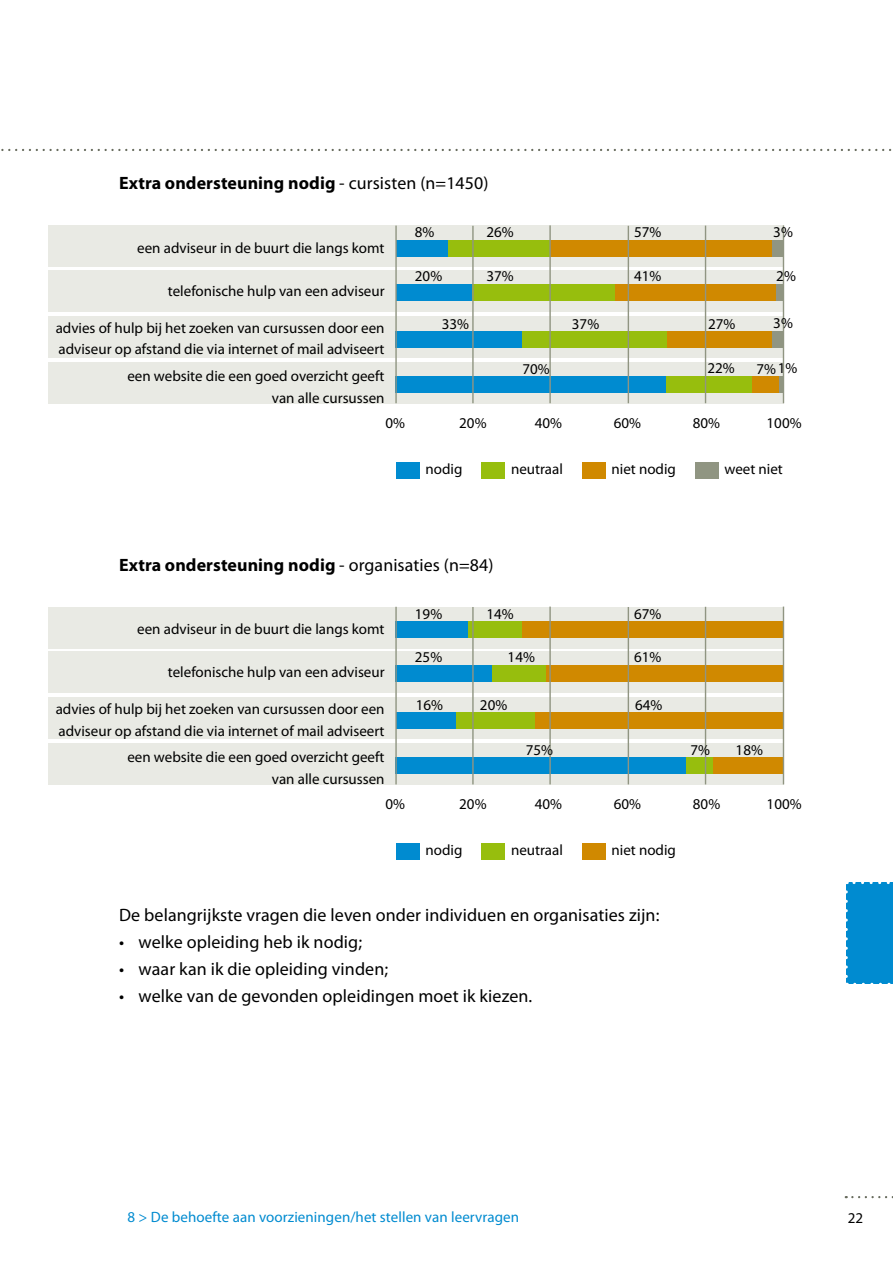
<style>
.page{position:relative;width:893px;height:1263px;background:#fff}
.page>*{position:absolute;margin:0;border:0;box-sizing:border-box;transform-origin:0 0}
.t1{font:18px "Myriad Pro";letter-spacing:.005em;color:#000}
.t2{font:700 17.85px "Myriad Pro";letter-spacing:.005em;color:#000}
.t3{font:15px/21.3px "Myriad Pro";color:#000}
.t4{font:15px "Myriad Pro";letter-spacing:.005em;color:#008bd0}
.s1{font-weight:400}
</style>
<div class="page">
<svg style="left:1px;top:149px;width:891px;height:2px"></svg>
<svg style="left:846px;top:1196px;width:47px;height:2px"></svg>
<div style="left:846px;top:883px;width:47px;height:101px;background:#008bd0"></div>
<svg style="left:846px;top:892px;width:2px;height:92px"></svg>
<svg style="left:855px;top:983px;width:36px;height:1px"></svg>
<svg style="left:846px;top:882px;width:47px;height:2px"></svg>
<div style="left:48px;top:362px;width:735px;height:41px;background:#e9eae4"></div>
<div style="left:48px;top:316px;width:735px;height:42px;background:#e9eae4"></div>
<div style="left:48px;top:270px;width:735px;height:42px;background:#e9eae4"></div>
<div style="left:48px;top:226px;width:735px;height:41px;background:#e9eae4"></div>
<div style="left:48px;top:743px;width:735px;height:41px;background:#e9eae4"></div>
<div style="left:48px;top:698px;width:735px;height:41px;background:#e9eae4"></div>
<div style="left:48px;top:652px;width:735px;height:41px;background:#e9eae4"></div>
<div style="left:48px;top:607px;width:735px;height:41px;background:#e9eae4"></div>
<div style="left:396px;top:240px;width:53px;height:16px;background:#008bd0"></div>
<div style="left:396px;top:621px;width:72px;height:17px;background:#008bd0"></div>
<div style="left:396px;top:331px;width:126px;height:17px;background:#008bd0"></div>
<div style="left:396px;top:713px;width:61px;height:16px;background:#008bd0"></div>
<div style="left:396px;top:376px;width:271px;height:17px;background:#008bd0"></div>
<div style="left:396px;top:758px;width:290px;height:16px;background:#008bd0"></div>
<div style="left:449px;top:240px;width:102px;height:16px;background:#97be0d"></div>
<div style="left:468px;top:621px;width:54px;height:17px;background:#97be0d"></div>
<div style="left:522px;top:331px;width:145px;height:17px;background:#97be0d"></div>
<div style="left:457px;top:713px;width:78px;height:16px;background:#97be0d"></div>
<div style="left:667px;top:376px;width:85px;height:17px;background:#97be0d"></div>
<div style="left:686px;top:758px;width:27px;height:16px;background:#97be0d"></div>
<div style="left:551px;top:240px;width:221px;height:16px;background:#d08900"></div>
<div style="left:522px;top:621px;width:261px;height:17px;background:#d08900"></div>
<div style="left:667px;top:331px;width:105px;height:17px;background:#d08900"></div>
<div style="left:535px;top:713px;width:248px;height:16px;background:#d08900"></div>
<div style="left:752px;top:376px;width:27px;height:17px;background:#d08900"></div>
<div style="left:713px;top:758px;width:70px;height:16px;background:#d08900"></div>
<div style="left:772px;top:240px;width:11px;height:16px;background:#909582"></div>
<div style="left:772px;top:331px;width:11px;height:17px;background:#909582"></div>
<hr style="left:779px;top:376px;width:4px;height:17px;background:#909582">
<div style="left:396px;top:284px;width:76px;height:17px;background:#008bd0"></div>
<div style="left:396px;top:666px;width:96px;height:16px;background:#008bd0"></div>
<div style="left:472px;top:284px;width:144px;height:17px;background:#97be0d"></div>
<div style="left:492px;top:666px;width:54px;height:16px;background:#97be0d"></div>
<div style="left:616px;top:284px;width:160px;height:17px;background:#d08900"></div>
<div style="left:546px;top:666px;width:237px;height:16px;background:#d08900"></div>
<div style="left:776px;top:284px;width:7px;height:17px;background:#909582"></div>
<hr style="left:395px;top:226px;width:2px;height:177px;background:#909582">
<hr style="left:472px;top:226px;width:2px;height:177px;background:#909582">
<hr style="left:549px;top:225px;width:2px;height:178px;background:#909582">
<hr style="left:628px;top:226px;width:1px;height:177px;background:#909582">
<hr style="left:705px;top:226px;width:1px;height:177px;background:#909582">
<hr style="left:783px;top:225px;width:1px;height:178px;background:#909582">
<hr style="left:395px;top:607px;width:2px;height:177px;background:#909582">
<hr style="left:472px;top:607px;width:2px;height:177px;background:#909582">
<hr style="left:549px;top:607px;width:2px;height:177px;background:#909582">
<hr style="left:628px;top:607px;width:1px;height:177px;background:#909582">
<hr style="left:705px;top:607px;width:1px;height:177px;background:#909582">
<hr style="left:783px;top:607px;width:1px;height:177px;background:#909582">
<div style="left:396px;top:462px;width:23px;height:17px;background:#008bd0"></div>
<div style="left:481px;top:462px;width:24px;height:17px;background:#97be0d"></div>
<div style="left:582px;top:462px;width:23px;height:17px;background:#d08900"></div>
<div style="left:695px;top:462px;width:23px;height:17px;background:#909582"></div>
<div style="left:396px;top:844px;width:23px;height:16px;background:#008bd0"></div>
<div style="left:481px;top:844px;width:24px;height:16px;background:#97be0d"></div>
<div style="left:582px;top:844px;width:23px;height:16px;background:#d08900"></div>
<p class="t2" style="left:119px;top:172px;width:371px">Extra ondersteuning nodig <span class="s1">- cursisten (n=1450)</span></p>
<p class="t3" style="left:415px;top:222px;width:21px">8%</p>
<p class="t3" style="left:486px;top:222px;width:29px">26%</p>
<p class="t3" style="left:634px;top:221px;width:29px">57%</p>
<p class="t3" style="left:773px;top:221px;width:21px">3%</p>
<p class="t3" style="left:137px;top:237px;width:249px">een adviseur in de buurt die langs komt</p>
<p class="t3" style="left:168px;top:280px;width:218px">telefonische hulp van een adviseur</p>
<p class="t3" style="left:56px;top:317px;width:330px">advies of hulp bij het zoeken van cursussen door een adviseur op afstand die via internet of mail adviseert</p>
<p class="t3" style="left:127px;top:365px;width:259px;text-align:right">een website die een goed overzicht geeft van alle cursussen</p>
<p class="t3" style="left:415px;top:265px;width:29px">20%</p>
<p class="t3" style="left:442px;top:313px;width:29px">33%</p>
<p class="t3" style="left:486px;top:265px;width:29px">37%</p>
<p class="t3" style="left:522px;top:358px;width:29px">70%</p>
<p class="t3" style="left:572px;top:313px;width:29px">37%</p>
<p class="t3" style="left:634px;top:265px;width:29px">41%</p>
<p class="t3" style="left:708px;top:313px;width:29px">27%</p>
<p class="t3" style="left:707px;top:358px;width:29px">22%</p>
<p class="t3" style="left:776px;top:265px;width:21px">2%</p>
<p class="t3" style="left:773px;top:313px;width:21px">3%</p>
<p class="t3" style="left:756px;top:358px;width:42px">7%1%</p>
<p class="t3" style="left:385px;top:412px;width:21px">0%</p>
<p class="t3" style="left:459px;top:412px;width:29px">20%</p>
<p class="t3" style="left:535px;top:412px;width:29px">40%</p>
<p class="t3" style="left:614px;top:412px;width:29px">60%</p>
<p class="t3" style="left:693px;top:412px;width:29px">80%</p>
<p class="t3" style="left:766px;top:412px;width:37px">100%</p>
<p class="t3" style="left:425px;top:458px;width:38px">nodig</p>
<p class="t3" style="left:511px;top:458px;width:53px">neutraal</p>
<p class="t3" style="left:611px;top:458px;width:66px">niet nodig</p>
<p class="t3" style="left:724px;top:458px;width:60px">weet niet</p>
<p class="t2" style="left:119px;top:553px;width:376px">Extra ondersteuning nodig <span class="s1">- organisaties (n=84)</span></p>
<p class="t3" style="left:415px;top:603px;width:29px">19%</p>
<p class="t3" style="left:486px;top:603px;width:29px">14%</p>
<p class="t3" style="left:634px;top:603px;width:29px">67%</p>
<p class="t3" style="left:137px;top:618px;width:249px">een adviseur in de buurt die langs komt</p>
<p class="t3" style="left:168px;top:661px;width:218px">telefonische hulp van een adviseur</p>
<p class="t3" style="left:56px;top:698px;width:330px">advies of hulp bij het zoeken van cursussen door een adviseur op afstand die via internet of mail adviseert</p>
<p class="t3" style="left:127px;top:746px;width:259px;text-align:right">een website die een goed overzicht geeft van alle cursussen</p>
<p class="t3" style="left:415px;top:646px;width:29px">25%</p>
<p class="t3" style="left:416px;top:694px;width:29px">16%</p>
<p class="t3" style="left:508px;top:646px;width:29px">14%</p>
<p class="t3" style="left:480px;top:694px;width:29px">20%</p>
<p class="t3" style="left:526px;top:739px;width:29px">75%</p>
<p class="t3" style="left:634px;top:646px;width:29px">61%</p>
<p class="t3" style="left:635px;top:694px;width:29px">64%</p>
<p class="t3" style="left:690px;top:739px;width:21px">7%</p>
<p class="t3" style="left:736px;top:739px;width:29px">18%</p>
<p class="t3" style="left:385px;top:793px;width:21px">0%</p>
<p class="t3" style="left:459px;top:793px;width:29px">20%</p>
<p class="t3" style="left:535px;top:793px;width:29px">40%</p>
<p class="t3" style="left:614px;top:793px;width:29px">60%</p>
<p class="t3" style="left:693px;top:793px;width:29px">80%</p>
<p class="t3" style="left:766px;top:793px;width:37px">100%</p>
<p class="t3" style="left:425px;top:839px;width:38px">nodig</p>
<p class="t3" style="left:511px;top:839px;width:53px">neutraal</p>
<p class="t3" style="left:611px;top:839px;width:66px">niet nodig</p>
<p class="t1" style="left:119px;top:903px;width:542px">De belangrijkste vragen die leven onder individuen en organisaties zijn:</p>
<p class="t1" style="left:119px;top:930px;width:245px">• welke opleiding heb ik nodig;</p>
<p class="t1" style="left:119px;top:957px;width:271px">• waar kan ik die opleiding vinden;</p>
<p class="t1" style="left:119px;top:984px;width:415px">• welke van de gevonden opleidingen moet ik kiezen.</p>
<p class="t4" style="left:128px;top:1207px;width:393px">8 &gt; De behoefte aan voorzieningen/het stellen van leervragen</p>
<p class="t3" style="left:848px;top:1207px;width:17px">22</p>
</div>
